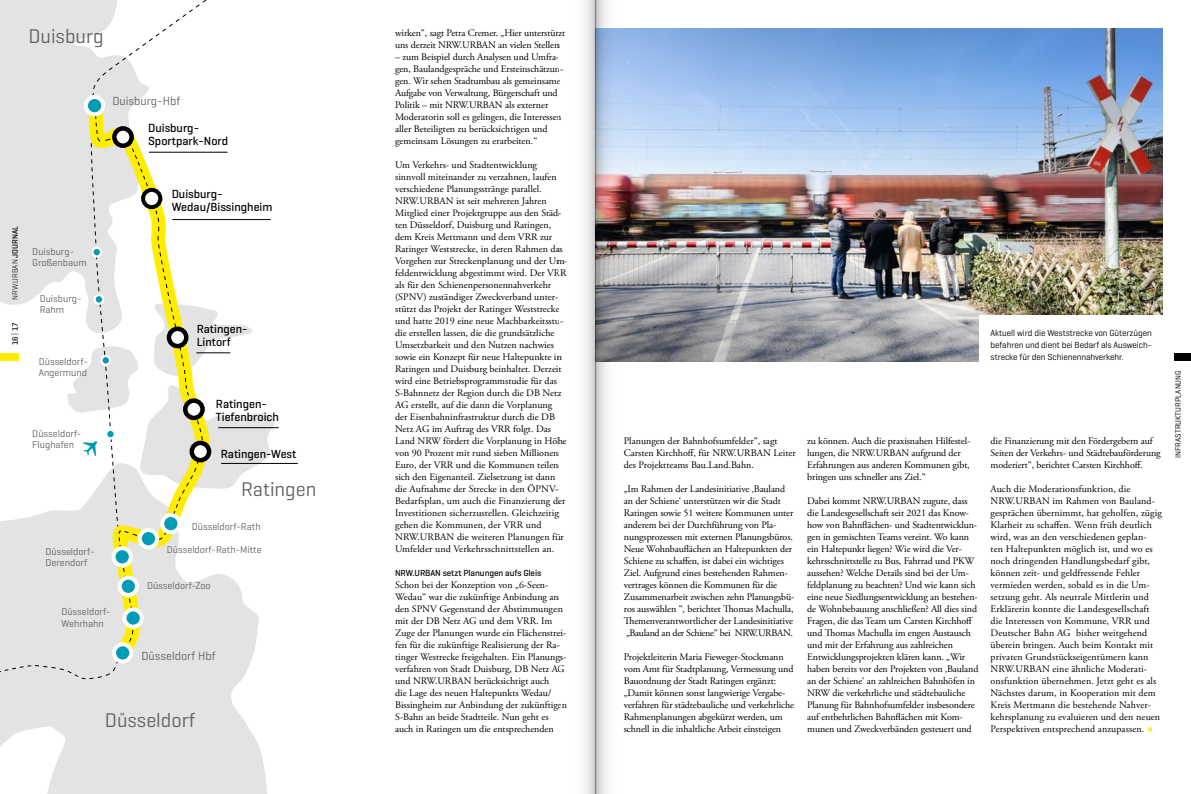
<style>
.page{position:relative;width:1191px;height:794px;background:#fff}
.page>*{position:absolute;margin:0;border:0;box-sizing:border-box;transform-origin:0 0}
.t1{font:20.1px "Geogrotesque";color:#636362}
.t2{font:500 12px/13px "Geogrotesque";color:#000}
.t3{font:12px "Geogrotesque";color:#636362}
.t4{font:10px/12px "Adobe Garamond Pro";color:#000}
.t5{font:10px/11px "Geogrotesque";color:#636362}
.t6{font:9px/12px "Geogrotesque";letter-spacing:-.01em;color:#000;text-align:justify}
.t7{font:500 9px "Geogrotesque";letter-spacing:-.005em;color:#000}
.t8{font:8px "Geogrotesque";color:#000}
.t9{font:300 8px "Geogrotesque";color:#000}
.t10{font:500 8px "Geogrotesque";color:#000}
.s1{font-weight:500}
.s2{font-weight:300}
.s3{font-family:"Geogrotesque";font-size:18px;color:#ffed00}
</style>
<div class="page">
<div style="left:1174px;top:354px;width:17px;height:7px;background:#000"></div>
<svg style="left:0;top:611px;width:267px;height:183px;fill:#e3e3e3"></svg>
<svg style="left:0;top:0;width:219px;height:680px"></svg>
<svg style="left:78px;top:96px;width:140px;height:579px"></svg>
<img style="left:632px;top:28px;width:530px;height:333px">
<div style="left:979px;top:315px;width:189px;height:61px;background:#fff"></div>
<svg style="left:115px;top:660px;width:19px;height:4px"></svg>
<div style="left:94px;top:611px;width:109px;height:49px;background:#e3e3e3"></div>
<div style="left:86px;top:97px;width:17px;height:17px;background:#009bb4;border-radius:50%"></div>
<div style="left:84px;top:95px;width:21px;height:21px;border:4px solid #fff;border-radius:50%"></div>
<svg style="left:124px;top:609px;width:18px;height:17px"></svg>
<div style="left:122px;top:607px;width:22px;height:21px;border:4px solid #fff;border-radius:50%"></div>
<div style="left:114px;top:644px;width:17px;height:17px;background:#009bb4;border-radius:50%"></div>
<div style="left:112px;top:642px;width:21px;height:21px;border:4px solid #fff;border-radius:50%"></div>
<svg style="left:66px;top:107px;width:209px;height:504px"></svg>
<hr style="left:149px;top:152px;width:78px;height:1px;background:#000">
<hr style="left:172px;top:219px;width:99px;height:1px;background:#000">
<hr style="left:218px;top:427px;width:61px;height:1px;background:#000">
<hr style="left:221px;top:463px;width:77px;height:1px;background:#000">
<hr style="left:196px;top:352px;width:34px;height:1px;background:#000">
<img style="left:595px;top:0;width:37px;height:794px">
<svg style="left:585px;top:0;width:10px;height:794px"></svg>
<h1 class="t1" style="left:28px;top:24px;width:77px">Duisburg</h1>
<p class="t3" style="left:112px;top:93px;width:69px">Duisburg-Hbf</p>
<p class="t2" style="left:148px;top:121px;width:82px">Duisburg-<br>Sportpark-Nord</p>
<p class="t9" style="left:10px;top:300px;width:75px;rotate:-90deg">NRW.URBAN <span class="s1">JOURNAL</span></p>
<p class="t10" style="left:10px;top:345px;width:25px;rotate:-90deg">16 <span class="s2">|</span> 17</p>
<p class="t5" style="left:32px;top:246px;width:56px">Duisburg-<br>Großenbaum</p>
<p class="t5" style="left:40px;top:293px;width:43px">Duisburg-<br>Rahm</p>
<p class="t5" style="left:39px;top:356px;width:51px">Düsseldorf-<br>Angermund</p>
<p class="t5" style="left:32px;top:428px;width:51px">Düsseldorf-<br>Flughafen</p>
<p class="t5" style="left:45px;top:546px;width:51px">Düsseldorf-<br>Derendorf</p>
<p class="t5" style="left:61px;top:606px;width:51px;line-height:12px">Düsseldorf-<br>Wehrhahn</p>
<p class="t2" style="left:172px;top:187px;width:102px">Duisburg-<br>Wedau/Bissingheim</p>
<p class="t2" style="left:197px;top:322px;width:52px">Ratingen-<br>Lintorf</p>
<p class="t2" style="left:216px;top:397px;width:64px">Ratingen-<br>Tiefenbroich</p>
<p class="t2" style="left:221px;top:447px;width:77px">Ratingen-West</p>
<h1 class="t1" style="left:241px;top:477px;width:77px">Ratingen</h1>
<p class="t5" style="left:192px;top:520px;width:70px">Düsseldorf-Rath</p>
<p class="t5" style="left:167px;top:543px;width:96px">Düsseldorf-Rath-Mitte</p>
<p class="t5" style="left:147px;top:579px;width:65px">Düsseldorf-Zoo</p>
<p class="t3" style="left:141px;top:648px;width:76px">Düsseldorf Hbf</p>
<h1 class="t1" style="left:105px;top:707px;width:92px">Düsseldorf</h1>
<p class="t4" style="left:395px;top:27px;width:171px">wirken“, sagt Petra Cremer. „Hier unterstützt uns derzeit NRW.URBAN an vielen Stellen</p>
<p class="t4" style="left:395px;top:51px;width:170px">– zum Beispiel durch Analysen und Umfra&shy;gen, Baulandgespräche und Ersteinschätzun&shy;gen. Wir sehen Stadtumbau als gemeinsame Aufgabe von Verwaltung, Bürgerschaft und Politik – mit NRW.URBAN als externer Moderatorin soll es gelingen, die Interessen aller Beteiligten zu berücksichtigen und gemeinsam Lösungen zu erarbeiten.“</p>
<p class="t4" style="left:395px;top:159px;width:173px">Um Verkehrs- und Stadtentwicklung sinnvoll miteinander zu verzahnen, laufen verschiedene Planungsstränge parallel.<br>NRW.URBAN ist seit mehreren Jahren Mitglied einer Projektgruppe aus den Städ&shy;ten Düsseldorf, Duisburg und Ratingen, dem Kreis Mettmann und dem VRR zur Ratinger Weststrecke, in deren Rahmen das Vorgehen zur Streckenplanung und der Um&shy;feldentwicklung abgestimmt wird. Der VRR als für den Schienenpersonennahverkehr (SPNV) zuständiger Zweckverband unter&shy;stützt das Projekt der Ratinger Weststrecke und hatte 2019 eine neue Machbarkeitsstu&shy;die erstellen lassen, die die grundsätzliche Umsetzbarkeit und den Nutzen nachwies sowie ein Konzept für neue Haltepunkte in Ratingen und Duisburg beinhaltet. Derzeit wird eine Betriebsprogrammstudie für das S-Bahnnetz der Region durch die DB Netz AG erstellt, auf die dann die Vorplanung<br>der Eisenbahninfrastruktur durch die DB Netz AG im Auftrag des VRR folgt. Das Land NRW fördert die Vorplanung in Höhe von 90 Prozent mit rund sieben Millionen Euro, der VRR und die Kommunen teilen sich den Eigenanteil. Zielsetzung ist dann die Aufnahme der Strecke in den ÖPNV-Bedarfsplan, um auch die Finanzierung der Investitionen sicherzustellen. Gleichzeitig gehen die Kommunen, der VRR und NRW.URBAN die weiteren Planungen für Umfelder und Verkehrsschnittstellen an.</p>
<p class="t7" style="left:395px;top:567px;width:148px">NRW.URBAN setzt Planungen aufs Gleis</p>
<p class="t4" style="left:395px;top:579px;width:173px">Schon bei der Konzeption von „6-Seen-Wedau“ war die zukünftige Anbindung an den SPNV Gegenstand der Abstimmungen mit der DB Netz AG und dem VRR. Im Zuge der Planungen wurde ein Flächenstrei&shy;fen für die zukünftige Realisierung der Ra&shy;tinger Westrecke freigehalten. Ein Planungs&shy;verfahren von Stadt Duisburg, DB Netz AG und NRW.URBAN berücksichtigt auch<br>die Lage des neuen Haltepunkts Wedau/ Bissingheim zur Anbindung der zukünftigen S-Bahn an beide Stadtteile. Nun geht es auch in Ratingen um die entsprechenden</p>
<p class="t6" style="left:990px;top:327px;width:163px">Aktuell wird die Weststrecke von Güterzügen befahren und dient bei Bedarf als Ausweich&shy;strecke für den Schienennahverkehr.</p>
<p class="t4" style="left:624px;top:435px;width:173px">Planungen der Bahnhofsumfelder“, sagt<br>Carsten Kirchhoff, für NRW.URBAN Leiter des Projektteams Bau.Land.Bahn.</p>
<p class="t4" style="left:624px;top:483px;width:172px">„Im Rahmen der Landesinitiative ‚Bauland an der Schiene‘ unterstützen wir die Stadt Ratingen sowie 51 weitere Kommunen unter anderem bei der Durchführung von Pla&shy;nungsprozessen mit externen Planungsbüros.<br>Neue Wohnbauflächen an Haltepunkten der Schiene zu schaffen, ist dabei ein wichtiges Ziel. Aufgrund eines bestehenden Rahmen&shy;vertrages können die Kommunen für die Zusammenarbeit zwischen zehn Planungsbü&shy;ros auswählen “, berichtet Thomas Machulla, Themenverantwortlicher der Landesinitiative „Bauland an der Schiene“ bei NRW.URBAN.</p>
<p class="t4" style="left:624px;top:651px;width:172px">Projektleiterin Maria Fieweger-Stockmann vom Amt für Stadtplanung, Vermessung und Bauordnung der Stadt Ratingen ergänzt: „Damit können sonst langwierige Vergabe&shy;verfahren für städtebauliche und verkehrliche Rahmenplanungen abgekürzt werden, um schnell in die inhaltliche Arbeit einsteigen</p>
<p class="t4" style="left:807px;top:435px;width:165px">zu können. Auch die praxisnahen Hilfestel&shy;lungen, die NRW.URBAN aufgrund der Erfahrungen aus anderen Kommunen gibt, bringen uns schneller ans Ziel.“</p>
<p class="t4" style="left:807px;top:495px;width:173px">Dabei kommt NRW.URBAN zugute, dass die Landesgesellschaft seit 2021 das Know&shy;how von Bahnflächen- und Stadtentwicklun&shy;gen in gemischten Teams vereint. Wo kann ein Haltepunkt liegen? Wie wird die Ver&shy;kehrsschnittstelle zu Bus, Fahrrad und PKW aussehen? Welche Details sind bei der Um&shy;feldplanung zu beachten? Und wie kann sich eine neue Siedlungsentwicklung an bestehen&shy;de Wohnbebauung anschließen? All dies sind Fragen, die das Team um Carsten Kirchhoff und Thomas Machulla im engen Austausch und mit der Erfahrung aus zahlreichen Entwicklungsprojekten klären kann. „Wir haben bereits vor den Projekten von ‚Bauland an der Schiene‘ an zahlreichen Bahnhöfen in NRW die verkehrliche und städtebauliche Planung für Bahnhofsumfelder insbesondere auf entbehrlichen Bahnflächen mit Kom&shy;munen und Zweckverbänden gesteuert und</p>
<p class="t4" style="left:990px;top:435px;width:171px">die Finanzierung mit den Fördergebern auf<br>Seiten der Verkehrs- und Städtebauförderung moderiert“, berichtet Carsten Kirchhoff.</p>
<p class="t4" style="left:990px;top:483px;width:173px">Auch die Moderationsfunktion, die NRW.URBAN im Rahmen von Bauland&shy;gesprächen übernimmt, hat geholfen, zügig Klarheit zu schaffen. Wenn früh deutlich wird, was an den verschiedenen geplan-<br>ten Haltepunkten möglich ist, und wo es noch dringenden Handlungsbedarf gibt, können zeit- und geldfressende Fehler vermieden werden, sobald es in die Um&shy;setzung geht. Als neutrale Mittlerin und Erklärerin konnte die Landesgesellschaft die Interessen von Kommune, VRR und Deutscher Bahn AG bisher weitgehend überein bringen. Auch beim Kontakt mit privaten Grundstückseigentümern kann NRW.URBAN eine ähnliche Moderati&shy;onsfunktion übernehmen. Jetzt geht es als Nächstes darum, in Kooperation mit dem Kreis Mettmann die bestehende Nahver&shy;kehrsplanung zu evaluieren und den neuen Perspektiven entsprechend anzupassen. <span class="s3">∆</span></p>
<p class="t8" style="left:1173px;top:458px;width:89px;rotate:-90deg">INFRASTRUKTURPLANUNG</p>
</div>
